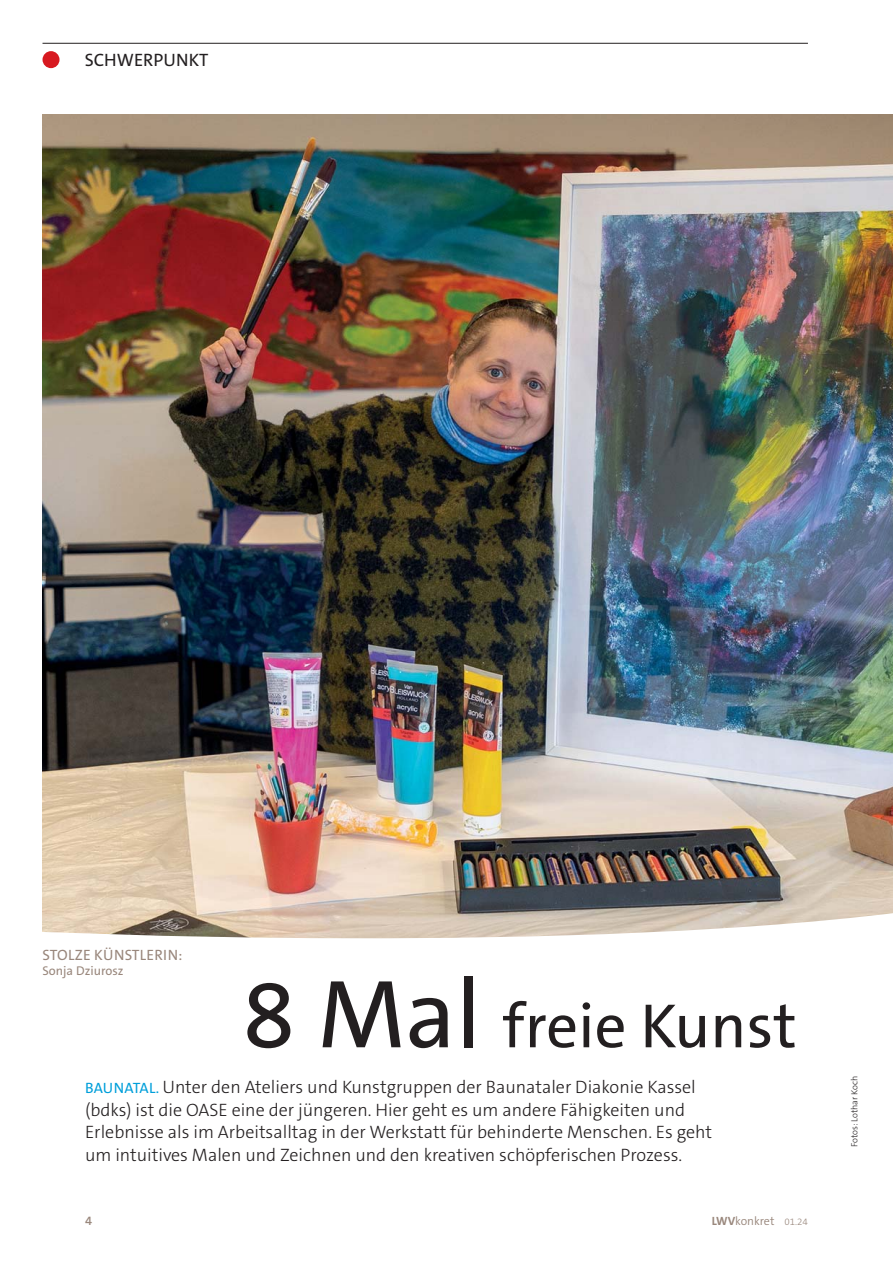
<style>
.page{position:relative;width:893px;height:1263px;background:#fff}
.page>*{position:absolute;margin:0;border:0;box-sizing:border-box;transform-origin:0 0}
.t1{font:63px "The Sans C5";color:#231f20}
.t2{font:300 18px/22.5px "The Sans C5";color:#231f20}
.t3{font:18px "The Sans C5";color:#231f20}
.t4{font:15px "The Sans C5";letter-spacing:.015em;color:#99877c}
.t5{font:12.75px "The Sans C5";color:#99877c}
.t6{font:600 12.75px "The Sans C5";color:#99877c}
.t7{font:300 12px "The Sans C5";color:#99877c}
.t8{font:300 9px "The Sans C5";color:#231f20}
.s1{font-size:97.5px}
.s2{font-weight:400;font-size:15px;color:#009fda}
.s3{font-weight:700}
.s4{font-size:9.75px}
</style>
<div class="page">
<img style="left:43px;top:115px;width:850px;height:617px">
<img style="left:42px;top:732px;width:851px;height:207px">
<hr style="left:43px;top:43px;width:765px;height:1px;background:#231f20">
<div style="left:43px;top:51px;width:17px;height:17px;background:#d71920;border-radius:50%"></div>
<h1 class="t3" style="left:85px;top:51px;width:125px">SCHWERPUNKT</h1>
<p class="t4" style="left:43px;top:947px;width:141px">STOLZE KÜNSTLERIN:</p>
<p class="t5" style="left:43px;top:965px;width:82px">Sonja Dziurosz</p>
<h2 class="t1" style="left:242px;top:995px;width:556px"><span class="s1">8 Mal</span> freie Kunst</h2>
<p class="t2" style="left:85px;top:1077px;width:629px"><span class="s2">BAUNATAL.</span> Unter den Ateliers und Kunstgruppen der Baunataler Diakonie Kassel (bdks) ist die OASE eine der jüngeren. Hier geht es um andere Fähigkeiten und Erlebnisse als im Arbeitsalltag in der Werkstatt für behinderte Menschen. Es geht um intuitives Malen und Zeichnen und den kreativen schöpferischen Prozess.</p>
<p class="t8" style="left:850px;top:1147px;width:73px;rotate:-90deg">oF tos: Lothar Koch</p>
<p class="t6" style="left:85px;top:1214px;width:9px">4</p>
<p class="t7" style="left:712px;top:1215px;width:98px"><span class="s3">LWV</span>konkret <span class="s4">01.24</span></p>
</div>
